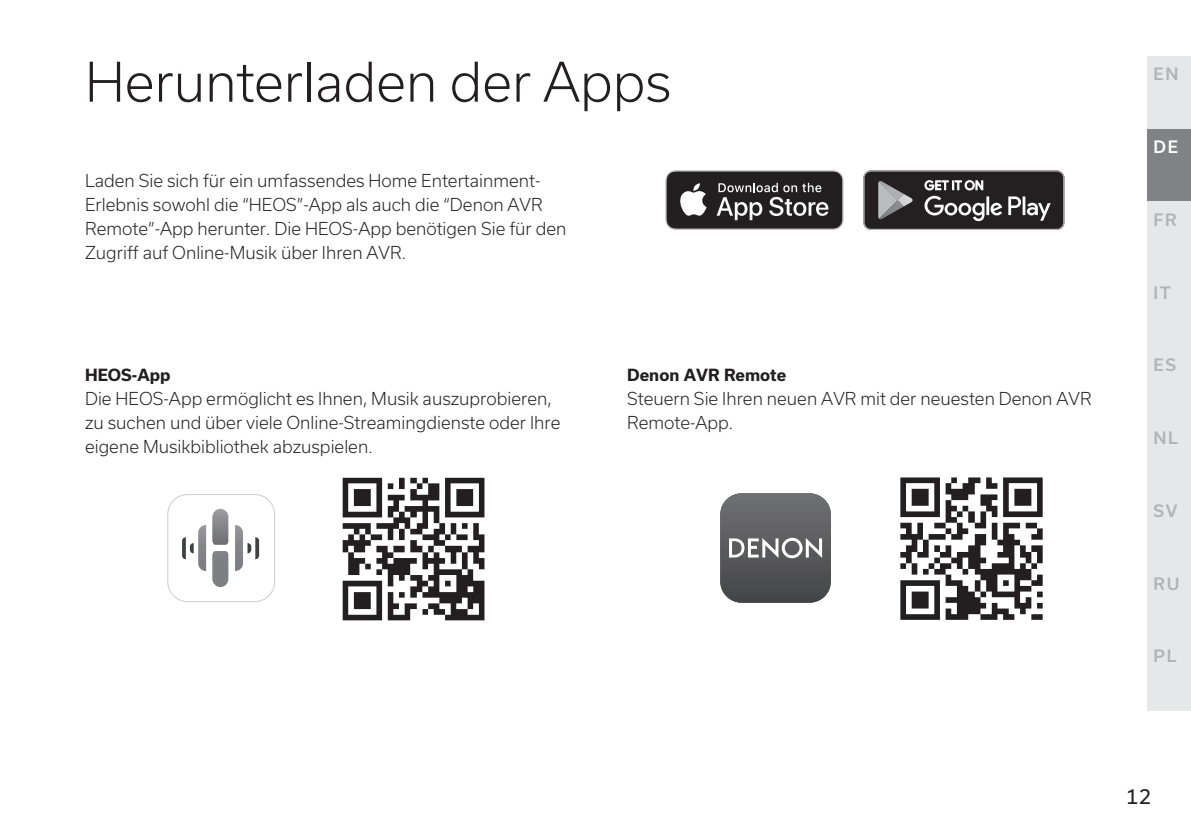
<style>
.page{position:relative;width:1191px;height:840px;background:#fff}
.page>*{position:absolute;margin:0;border:0;box-sizing:border-box;transform-origin:0 0}
.t1{font:300 52px "Usual";color:#231f20}
.t2{font:20px "Usual";color:#231f20}
.t3{font:300 17px/24px "Usual";color:#231f20}
.t4{font:500 16.4px "Usual";letter-spacing:.1em;color:#b2b3b7}
.t5{font:500 16.4px "Usual";color:#fff}
.t6{font:700 16px "Usual";color:#231f20}
</style>
<div class="page">
<div style="left:1147px;top:56px;width:44px;height:72px;background:#e6e7e9"></div>
<div style="left:1147px;top:128px;width:44px;height:73px;background:#808285"></div>
<div style="left:1147px;top:201px;width:44px;height:73px;background:#e6e7e9"></div>
<div style="left:1147px;top:274px;width:44px;height:72px;background:#e6e7e9"></div>
<div style="left:1147px;top:346px;width:44px;height:73px;background:#e6e7e9"></div>
<div style="left:1147px;top:419px;width:44px;height:73px;background:#e6e7e9"></div>
<div style="left:1147px;top:492px;width:44px;height:72px;background:#e6e7e9"></div>
<div style="left:1147px;top:564px;width:44px;height:73px;background:#e6e7e9"></div>
<div style="left:1147px;top:637px;width:44px;height:73px;background:#e6e7e9"></div>
<img style="left:342px;top:477px;width:143px;height:144px">
<img style="left:900px;top:477px;width:143px;height:143px">
<svg style="left:863px;top:170px;width:201px;height:60px;background:#4b4849"></svg>
<svg style="left:665px;top:170px;width:178px;height:60px;background:#4f4c4d"></svg>
<div style="left:167px;top:493px;width:108px;height:109px;border:1px solid #cfd0d2;border-radius:20px"></div>
<svg style="left:212px;top:508px;width:16px;height:36px"></svg>
<svg style="left:212px;top:551px;width:16px;height:36px"></svg>
<svg style="left:182px;top:525px;width:24px;height:45px"></svg>
<svg style="left:235px;top:525px;width:24px;height:45px"></svg>
<svg style="left:720px;top:493px;width:111px;height:109px;background:#696a6c"></svg>
<h1 class="t1" style="left:85px;top:52px;width:588px">Herunterladen der Apps</h1>
<p class="t3" style="left:85px;top:168px;width:483px">Laden Sie sich für ein umfassendes Home Entertainment-Erlebnis sowohl die “HEOS”-App als auch die “Denon AVR Remote”-App herunter. Die HEOS-App benötigen Sie für den Zugriff auf Online-Musik über Ihren AVR.</p>
<p class="t6" style="left:85px;top:365px;width:87px">HEOS-App</p>
<p class="t3" style="left:85px;top:386px;width:477px">Die HEOS-App ermöglicht es Ihnen, Musik auszuprobieren, zu suchen und über viele Online-Streamingdienste oder Ihre eigene Musikbibliothek abzuspielen.</p>
<p class="t6" style="left:627px;top:366px;width:161px">Denon AVR Remote</p>
<p class="t3" style="left:627px;top:387px;width:466px">Steuern Sie Ihren neuen AVR mit der neuesten Denon AVR<br>Remote-App.</p>
<p class="t4" style="left:1153px;top:65px;width:26px">EN</p>
<p class="t5" style="left:1153px;top:137px;width:26px">DE</p>
<p class="t4" style="left:1153px;top:210px;width:25px">FR</p>
<p class="t4" style="left:1153px;top:283px;width:19px">IT</p>
<p class="t4" style="left:1153px;top:355px;width:24px">ES</p>
<p class="t4" style="left:1153px;top:428px;width:26px">NL</p>
<p class="t4" style="left:1153px;top:501px;width:25px">SV</p>
<p class="t4" style="left:1153px;top:573px;width:27px">RU</p>
<p class="t4" style="left:1153px;top:646px;width:25px">PL</p>
<p class="t2" style="left:1126px;top:784px;width:27px">12</p>
</div>
